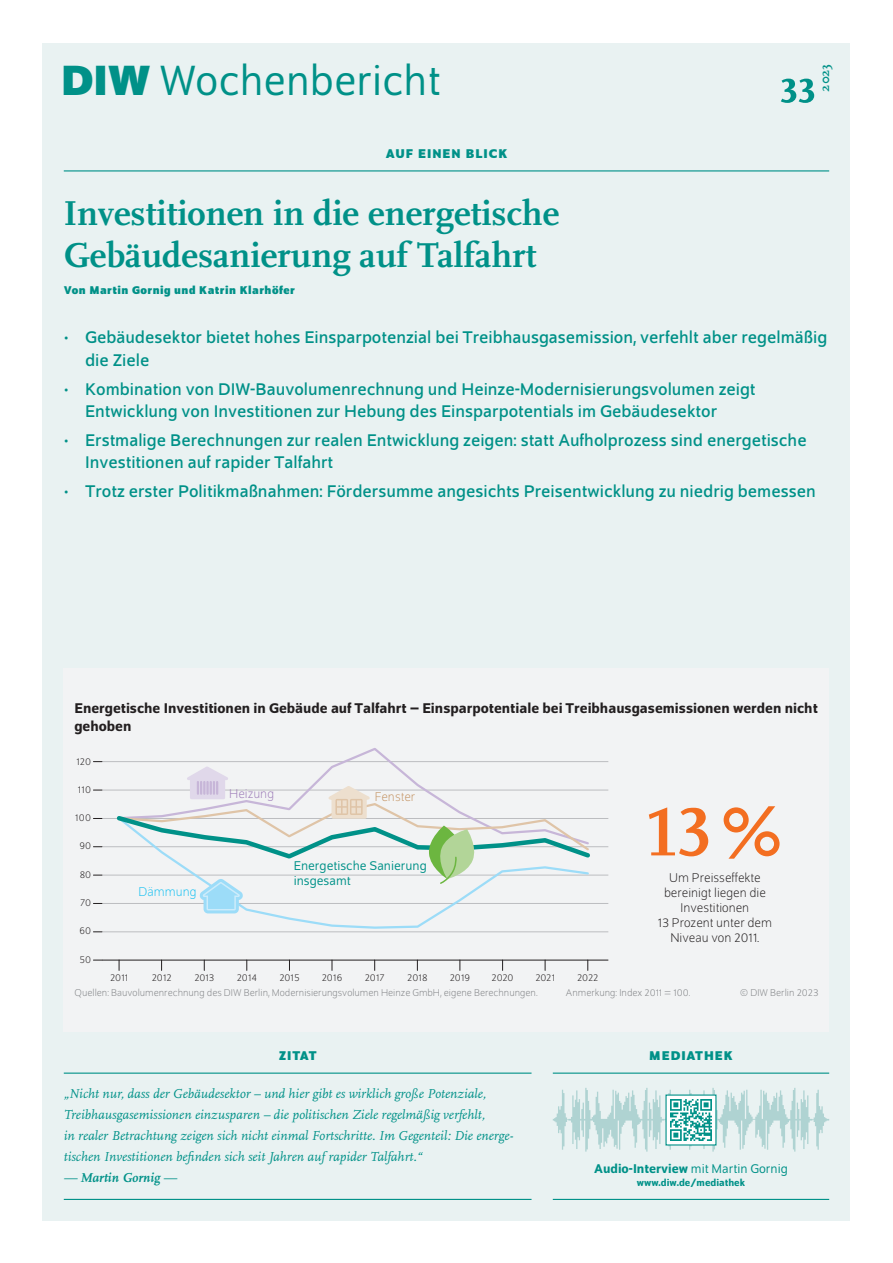
<style>
.page{position:relative;width:893px;height:1263px;background:#fff}
.page>*{position:absolute;margin:0;border:0;box-sizing:border-box;transform-origin:0 0}
.t1{font:700 71.55px "Scala Pro";color:#f36e21}
.t2{font:700 51px "Scala Pro";color:#009188}
.t3{font:45px "Schumpeter Blond";color:#009188}
.t4{font:700 36px/42px "Scala Pro";color:#009188}
.t5{font:18px/22.5px "Schumpeter";color:#009188}
.t6{font:500 15px/18px "Schumpeter";color:#231f20}
.t7{font:italic 13.5px/21px "Scala Pro";color:#009188}
.t8{font:300 13.5px/15px "Schumpeter";color:#231f20;text-align:center}
.t9{font:13.5px/15px "Schumpeter Blond";color:#009188}
.t10{font:500 13.5px "Schumpeter";color:#009188}
.t11{font:700 13.5px "Schumpeter";letter-spacing:.075em;color:#009188}
.t12{font:italic 700 13.5px "Scala Pro";color:#009188}
.t13{font:300 13.5px "Schumpeter";color:#9d7db8}
.t14{font:300 13.5px "Schumpeter";color:#c59565}
.t15{font:300 13.5px "Schumpeter";color:#15c0f2}
.t16{font:700 13.5px "Scala Pro";color:#009188}
.t17{font:700 12px "Schumpeter";letter-spacing:.04em;color:#009188}
.t18{font:300 10.5px "Schumpeter";color:#808285}
.t19{font:300 10.5px "Schumpeter";color:#231f20}
.t20{font:500 10.5px "Schumpeter";color:#009188}
.s1{font-family:"Schumpeter";font-weight:700}
.s2{font-weight:400}
.s3{font-family:"Schumpeter Blond";font-weight:400}
</style>
<div class="page">
<div style="left:43px;top:43px;width:807px;height:1177px;background:#e9f2f2"></div>
<div style="left:64px;top:669px;width:765px;height:363px;background:#f2f3f4"></div>
<hr style="left:102px;top:931px;width:506px;height:1px;background:#bcbdc0">
<hr style="left:102px;top:903px;width:506px;height:1px;background:#bcbdc0">
<hr style="left:102px;top:875px;width:506px;height:1px;background:#bcbdc0">
<hr style="left:102px;top:846px;width:506px;height:1px;background:#bcbdc0">
<hr style="left:102px;top:818px;width:506px;height:1px;background:#bcbdc0">
<hr style="left:102px;top:790px;width:506px;height:1px;background:#bcbdc0">
<hr style="left:102px;top:761px;width:506px;height:1px;background:#bcbdc0">
<hr style="left:102px;top:960px;width:506px;height:1px;background:#231f20">
<svg style="left:206px;top:913px;width:235px;height:16px"></svg>
<svg style="left:114px;top:764px;width:479px;height:149px"></svg>
<hr style="left:553px;top:1072px;width:276px;height:2px;background:#009188">
<hr style="left:553px;top:1199px;width:276px;height:1px;background:#009188">
<svg style="left:553px;top:1088px;width:276px;height:63px"></svg>
<div style="left:666px;top:1095px;width:50px;height:50px;background:#fff"></div>
<img style="left:670px;top:1099px;width:42px;height:42px">
<hr style="left:64px;top:1072px;width:467px;height:2px;background:#009188">
<hr style="left:64px;top:1199px;width:467px;height:1px;background:#009188">
<hr style="left:64px;top:170px;width:765px;height:1px;background:#009188">
<h3 class="t3" style="left:61px;top:59px;width:381px"><span class="s1">DIW</span> Wochenbericht</h3>
<p class="t11" style="left:386px;top:146px;width:123px">AUF EINEN BLICK</p>
<h2 class="t2" style="left:780px;top:48px;width:38px">33</h2>
<p class="t16" style="left:815px;top:92px;width:29px;rotate:-90deg">2023</p>
<h3 class="t4" style="left:64px;top:190px;width:497px">Investitionen in die energetische<br>Gebäudesanierung auf Talfahrt</h3>
<p class="t17" style="left:64px;top:283px;width:233px">Von Martin Gornig und Katrin Klarhöfer</p>
<p class="t5" style="left:85px;top:327px;width:744px;text-indent:-21px">• Gebäudesektor bietet hohes Einsparpotenzial bei Treibhausgasemission, verfehlt aber regelmäßig die Ziele</p>
<p class="t5" style="left:85px;top:378px;width:672px;text-indent:-21px">• Kombination von DIW-Bauvolumenrechnung und Heinze-Modernisierungsvolumen zeigt<br>Entwicklung von Investitionen zur Hebung des Einsparpotentials im Gebäudesektor</p>
<p class="t5" style="left:85px;top:429px;width:723px;text-indent:-21px">• Erstmalige Berechnungen zur realen Entwicklung zeigen: statt Aufholprozess sind energetische<br>Investitionen auf rapider Talfahrt</p>
<p class="t5" style="left:64px;top:481px;width:753px">• Trotz erster Politikmaßnahmen: Fördersumme angesichts Preisentwicklung zu niedrig bemessen</p>
<p class="t6" style="left:74px;top:699px;width:745px">Energetische Investitionen in Gebäude auf Talfahrt – Einsparpotentiale bei Treibhausgasemissionen werden nicht gehoben</p>
<p class="t19" style="left:76px;top:756px;width:16px">120</p>
<p class="t19" style="left:78px;top:785px;width:15px">110</p>
<p class="t19" style="left:75px;top:812px;width:17px">100</p>
<p class="t19" style="left:79px;top:841px;width:13px">90</p>
<p class="t19" style="left:80px;top:869px;width:13px">80</p>
<p class="t19" style="left:80px;top:897px;width:12px">70</p>
<p class="t19" style="left:79px;top:926px;width:13px">60</p>
<p class="t19" style="left:80px;top:954px;width:13px">50</p>
<p class="t15" style="left:139px;top:885px;width:60px">Dämmung</p>
<p class="t13" style="left:229px;top:787px;width:46px">Heizung</p>
<p class="t14" style="left:375px;top:790px;width:42px">Fenster</p>
<h1 class="t1" style="left:646px;top:779px;width:138px">13%</h1>
<p class="t9" style="left:294px;top:859px;width:135px">Energetische Sanierung insgesamt</p>
<p class="t8" style="left:658px;top:870px;width:116px">Um Preisseffekte bereinigt liegen die<br>Investitionen<br>13 Prozent unter dem<br>Niveau von 2011.</p>
<p class="t19" style="left:110px;top:973px;width:20px">2011</p>
<p class="t19" style="left:152px;top:973px;width:21px">2012</p>
<p class="t19" style="left:194px;top:973px;width:22px">2013</p>
<p class="t19" style="left:237px;top:973px;width:22px">2014</p>
<p class="t19" style="left:279px;top:973px;width:22px">2015</p>
<p class="t19" style="left:322px;top:973px;width:22px">2016</p>
<p class="t19" style="left:365px;top:973px;width:21px">2017</p>
<p class="t19" style="left:407px;top:973px;width:22px">2018</p>
<p class="t19" style="left:450px;top:973px;width:22px">2019</p>
<p class="t19" style="left:492px;top:973px;width:23px">2020</p>
<p class="t19" style="left:535px;top:973px;width:21px">2021</p>
<p class="t19" style="left:577px;top:973px;width:23px">2022</p>
<p class="t18" style="left:75px;top:987px;width:465px">Quellen: Bauvolumenrechnung des DIW Berlin, Modernisierungsvolumen Heinze GmbH, eigene Berechnungen.</p>
<p class="t18" style="left:566px;top:987px;width:126px">Anmerkung: Index 2011 = 100.</p>
<p class="t18" style="left:740px;top:987px;width:80px">© DIW Berlin 2023</p>
<p class="t11" style="left:279px;top:1048px;width:39px">ZITAT</p>
<p class="t7" style="left:64px;top:1083px;width:451px">„Nicht nur, dass der Gebäudesektor – und hier gibt es wirklich große Potenziale, Treibhausgasemissionen einzusparen – die politischen Ziele regelmäßig verfehlt,<br>in realer Betrachtung zeigen sich nicht einmal Fortschritte. Im Gegenteil: Die energe&shy;tischen Investitionen befinden sich seit Jahren auf rapider Talfahrt.“</p>
<p class="t12" style="left:64px;top:1167px;width:115px"><span class="s2">—</span> Martin Gornig <span class="s2">—</span></p>
<p class="t11" style="left:649px;top:1048px;width:85px">MEDIATHEK</p>
<p class="t10" style="left:594px;top:1161px;width:195px">Audio-Interview <span class="s3">mit Martin Gornig</span></p>
<p class="t20" style="left:637px;top:1177px;width:110px">www.diw.de/mediathek</p>
</div>
